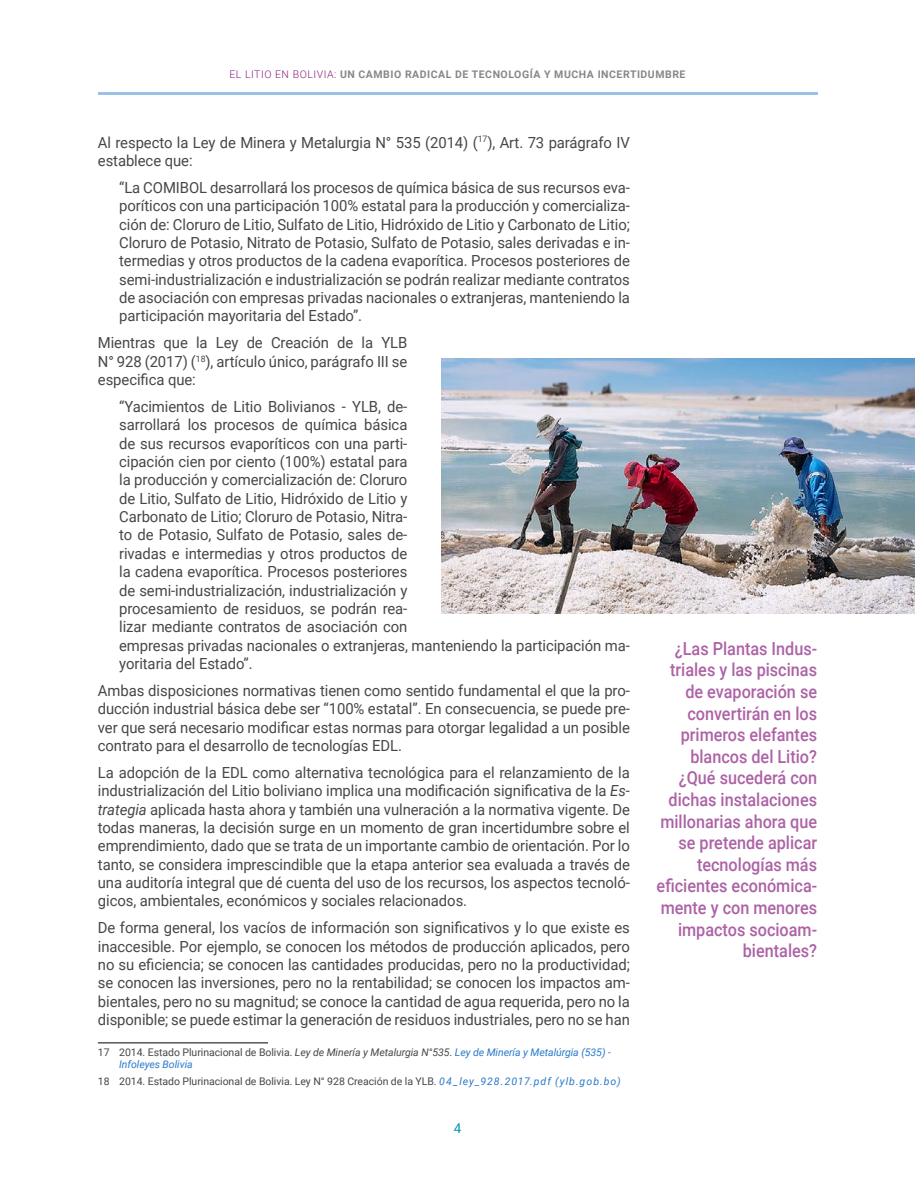
<style>
.page{position:relative;width:915px;height:1191px;background:#fff}
.page>*{position:absolute;margin:0;border:0;box-sizing:border-box;transform-origin:0 0}
.t1{font:500 18px/21.6px "Roboto";color:#ad62a6;text-align:right;scale:.9 1}
.t2{font:15.3px/18.3px "Roboto";letter-spacing:-.005em;color:#474746;text-align:justify}
.t3{font:13.5px "Roboto";color:#0399a3}
.t4{font:italic 10.5px/12px "Roboto";letter-spacing:-.005em;color:#2879ca}
.t5{font:10.5px "Roboto";letter-spacing:-.005em;color:#474746}
.t6{font:700 10.5px "Roboto";letter-spacing:.05em;color:#878787}
.s1{font-weight:300;color:#8a1f80}
.s2{font-style:italic}
.s3{font-style:normal;color:#474746}
.s4{color:#474746}
.s5{font-style:italic;color:#2879ca}
</style>
<div class="page">
<img style="left:914px;top:444px;width:1px;height:170px">
<hr style="left:98px;top:1042px;width:170px;height:1px;background:#000">
<img style="left:441px;top:359px;width:473px;height:255px">
<hr style="left:98px;top:92px;width:718px;height:3px;background:#0563c1">
<p class="t6" style="left:229px;top:67px;width:457px"><span class="s1">EL LITIO EN BOLIVIA:</span> UN CAMBIO RADICAL DE TECNOLOGÍA Y MUCHA INCERTIDUMBRE</p>
<p class="t2" style="left:98px;top:132px;width:533px">Al respecto la Ley de Minera y Metalurgia N° 535 (2014) (<sup>17</sup>), Art. 73 parágrafo IV establece que:</p>
<p class="t2" style="left:119px;top:178px;width:512px">“La COMIBOL desarrollará los procesos de química básica de sus recursos eva&shy;poríticos con una participación 100% estatal para la producción y comercializa&shy;ción de: Cloruro de Litio, Sulfato de Litio, Hidróxido de Litio y Carbonato de Litio; Cloruro de Potasio, Nitrato de Potasio, Sulfato de Potasio, sales derivadas e in&shy;termedias y otros productos de la cadena evaporítica. Procesos posteriores de semi-industrialización e industrialización se podrán realizar mediante contratos de asociación con empresas privadas nacionales o extranjeras, manteniendo la participación mayoritaria del Estado”.</p>
<p class="t2" style="left:98px;top:333px;width:311px">Mientras que la Ley de Creación de la YLB N° 928 (2017) (<sup>18</sup>), artículo único, parágrafo III se especifica que:</p>
<p class="t2" style="left:119px;top:397px;width:512px;text-align:left">“Yacimientos de Litio Bolivianos - YLB, de-<br>sarrollará los procesos de química básica<br>de sus recursos evaporíticos con una parti-<br>cipación cien por ciento (100%) estatal para<br>la producción y comercialización de: Cloruro<br>de Litio, Sulfato de Litio, Hidróxido de Litio y<br>Carbonato de Litio; Cloruro de Potasio, Nitra-<br>to de Potasio, Sulfato de Potasio, sales de-<br>rivadas e intermedias y otros productos de<br>la cadena evaporítica. Procesos posteriores<br>de semi-industrialización, industrialización y<br>procesamiento de residuos, se podrán rea-<br>lizar mediante contratos de asociación con<br>empresas privadas nacionales o extranjeras, manteniendo la participación ma&shy;yoritaria del Estado”.</p>
<p class="t2" style="left:98px;top:680px;width:533px">Ambas disposiciones normativas tienen como sentido fundamental el que la pro&shy;ducción industrial básica debe ser “100% estatal”. En consecuencia, se puede pre&shy;ver que será necesario modificar estas normas para otorgar legalidad a un posible contrato para el desarrollo de tecnologías EDL.</p>
<p class="t2" style="left:98px;top:762px;width:533px">La adopción de la EDL como alternativa tecnológica para el relanzamiento de la industrialización del Litio boliviano implica una modificación significativa de la <span class="s2">Es&shy;trategia</span> aplicada hasta ahora y también una vulneración a la normativa vigente. De todas maneras, la decisión surge en un momento de gran incertidumbre sobre el emprendimiento, dado que se trata de un importante cambio de orientación. Por lo tanto, se considera imprescindible que la etapa anterior sea evaluada a través de una auditoría integral que dé cuenta del uso de los recursos, los aspectos tecnoló&shy;gicos, ambientales, económicos y sociales relacionados.</p>
<p class="t2" style="left:98px;top:918px;width:533px">De forma general, los vacíos de información son significativos y lo que existe es inaccesible. Por ejemplo, se conocen los métodos de producción aplicados, pero no su eficiencia; se conocen las cantidades producidas, pero no la productividad; se conocen las inversiones, pero no la rentabilidad; se conocen los impactos am&shy;bientales, pero no su magnitud; se conoce la cantidad de agua requerida, pero no la disponible; se puede estimar la generación de residuos industriales, pero no se han</p>
<p class="t4" style="left:119px;top:1045px;width:493px;text-indent:-21px"><span class="s3">17 2014. Estado Plurinacional de Bolivia.</span> <span class="s4">Ley de Minería y Metalurgia N°535</span><span class="s3">.</span> Ley de Minería y Metalúrgia (535) -<br>Infoleyes Bolivia</p>
<p class="t5" style="left:98px;top:1073px;width:524px">18 2014. Estado Plurinacional de Bolivia. Ley N° 928 Creación de la YLB. <span class="s5">04 _ley_928.2017.pdf (ylb.gob.bo)</span></p>
<p class="t3" style="left:453px;top:1119px;width:9px">4</p>
<p class="t1" style="left:656px;top:637px;width:180px">¿Las Plantas Indus&shy;triales y las piscinas de evaporación se convertirán en los primeros elefantes blancos del Litio? ¿Qué sucederá con dichas instalaciones millonarias ahora que se pretende aplicar tecnologías más eficientes económica&shy;mente y con menores impactos socioam&shy;bientales?</p>
</div>
